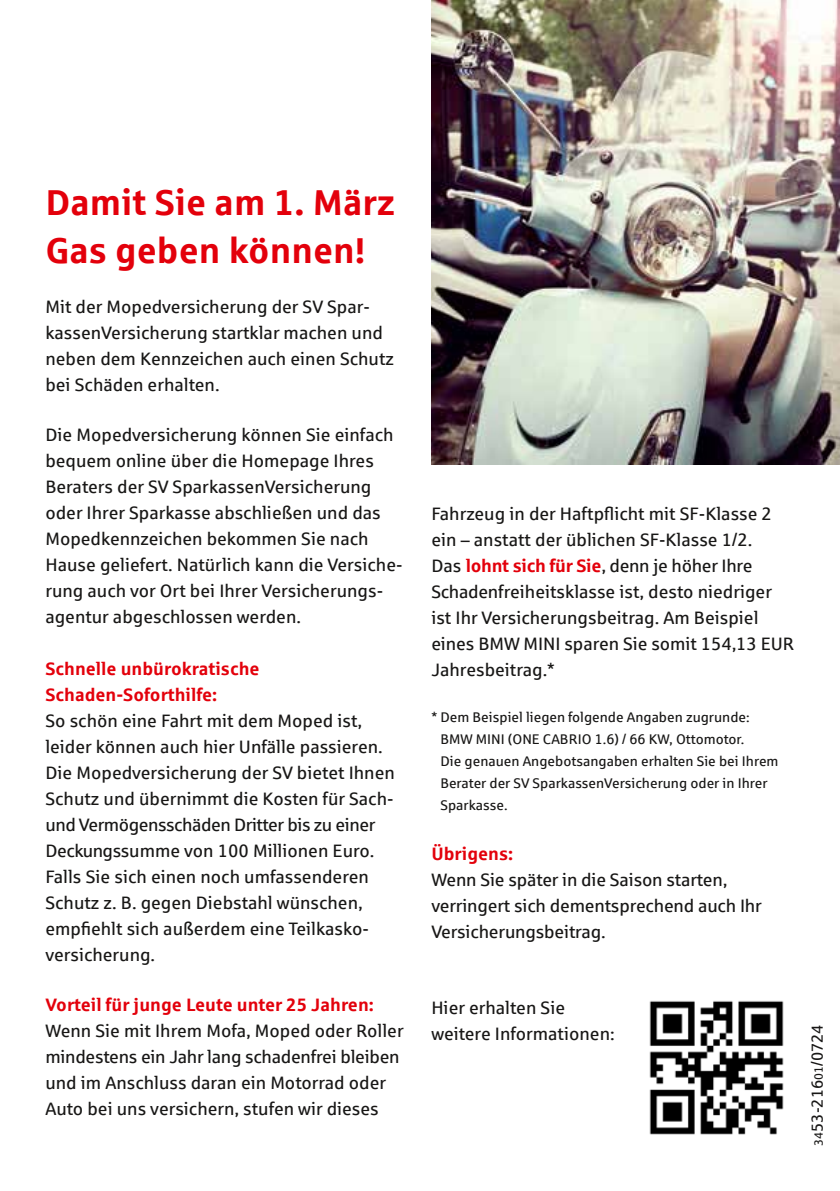
<style>
.page{position:relative;width:840px;height:1191px;background:#fff}
.page>*{position:absolute;margin:0;border:0;box-sizing:border-box;transform-origin:0 0}
.t1{font:700 36px/48px "Sparkasse Rg";color:#e3000b}
.t2{font:18px/26px "Sparkasse Rg";color:#181716}
.t3{font:700 18px/26px "Sparkasse Rg";color:#e3000b}
.t4{font:16px "Sparkasse Rg";color:#181716}
.t5{font:14px/22px "Sparkasse Rg";color:#181716}
.s1{font-weight:700;color:#e3000b}
.s2{font-size:12px}
</style>
<div class="page">
<img style="left:649px;top:1000px;width:135px;height:135px">
<img style="left:431px;top:0;width:408px;height:464px">
<h1 class="t1" style="left:45px;top:177px;width:350px">Damit Sie am 1. März<br>Gas geben können!</h1>
<p class="t2" style="left:45px;top:294px;width:350px">Mit der Mopedversicherung der SV Spar&shy;kassenVersicherung startklar machen und neben dem Kennzeichen auch einen Schutz bei Schäden erhalten.</p>
<p class="t2" style="left:45px;top:422px;width:358px">Die Mopedversicherung können Sie einfach bequem online über die Homepage Ihres Beraters der SV SparkassenVersicherung oder Ihrer Sparkasse abschließen und das Mopedkennzeichen bekommen Sie nach Hause geliefert. Natürlich kann die Versiche&shy;rung auch vor Ort bei Ihrer Versicherungs&shy;agentur abgeschlossen werden.</p>
<p class="t3" style="left:45px;top:655px;width:215px">Schnelle unbürokratische<br>Schaden-Soforthilfe:</p>
<p class="t2" style="left:45px;top:707px;width:351px">So schön eine Fahrt mit dem Moped ist, leider können auch hier Unfälle passieren.<br>Die Mopedversicherung der SV bietet Ihnen Schutz und übernimmt die Kosten für Sach&shy;und Vermögensschäden Dritter bis zu einer Deckungssumme von 100 Millionen Euro.<br>Falls Sie sich einen noch umfassenderen Schutz z. B. gegen Diebstahl wünschen, empfiehlt sich außerdem eine Teilkasko&shy;versicherung.</p>
<p class="t3" style="left:45px;top:991px;width:330px">Vorteil für junge Leute unter 25 Jahren:</p>
<p class="t2" style="left:45px;top:1017px;width:359px">Wenn Sie mit Ihrem Mofa, Moped oder Roller mindestens ein Jahr lang schadenfrei bleiben und im Anschluss daran ein Motorrad oder Auto bei uns versichern, stufen wir dieses</p>
<p class="t2" style="left:431px;top:500px;width:364px">Fahrzeug in der Haftpflicht mit SF-Klasse 2 ein – anstatt der üblichen SF-Klasse 1/2.<br>Das <span class="s1">lohnt sich für Sie</span>, denn je höher Ihre Schadenfreiheitsklasse ist, desto niedriger ist Ihr Versicherungsbeitrag. Am Beispiel eines BMW MINI sparen Sie somit 154,13 EUR Jahresbeitrag.*</p>
<p class="t5" style="left:440px;top:705px;width:339px;text-indent:-9px">* Dem Beispiel liegen folgende Angaben zugrunde:<br>BMW MINI (ONE CABRIO 1.6) / 66 KW, Ottomotor.<br>Die genauen Angebotsangaben erhalten Sie bei Ihrem Berater der SV SparkassenVersicherung oder in Ihrer Sparkasse.</p>
<p class="t3" style="left:431px;top:840px;width:83px">Übrigens:</p>
<p class="t2" style="left:431px;top:866px;width:332px">Wenn Sie später in die Saison starten, verringert sich dementsprechend auch Ihr<br>Versicherungsbeitrag.</p>
<p class="t2" style="left:431px;top:994px;width:185px">Hier erhalten Sie weitere Informationen:</p>
<p class="t4" style="left:807px;top:1145px;width:123px;rotate:-90deg"><span class="s2">34</span>53-216<span class="s2">01</span>/0724</p>
</div>
